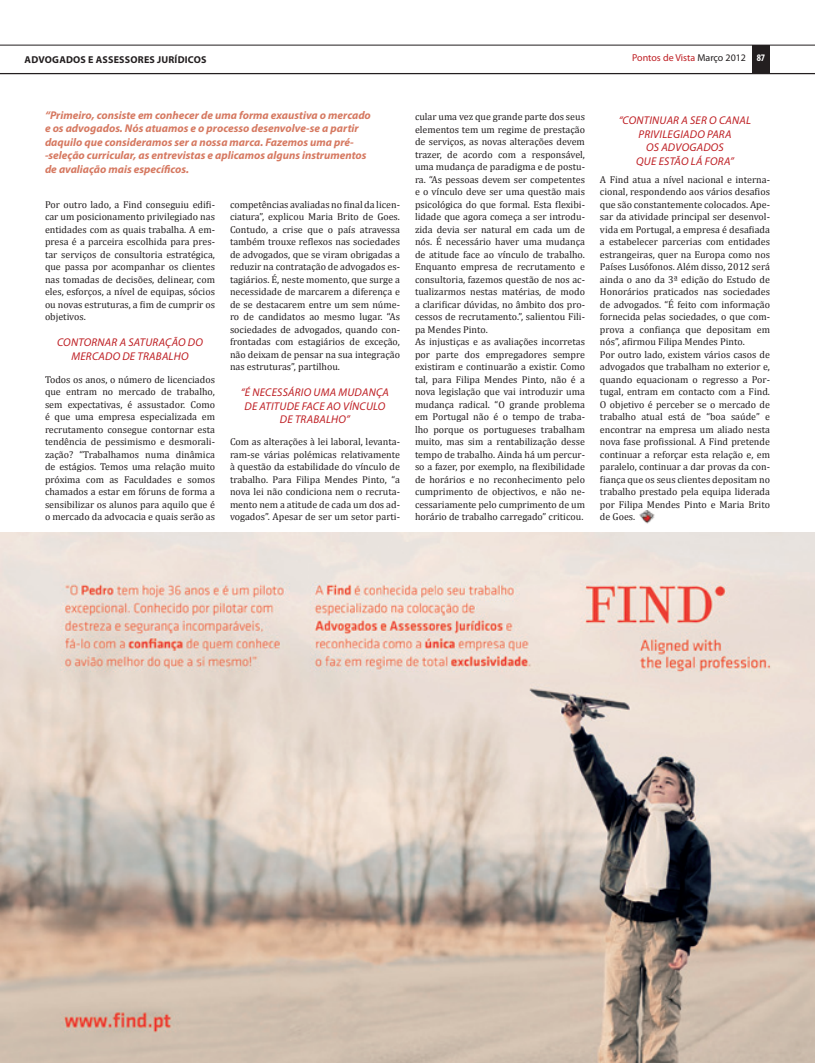
<style>
.page{position:relative;width:815px;height:1063px;background:#fff}
.page>*{position:absolute;margin:0;border:0;box-sizing:border-box;transform-origin:0 0}
.DESTAQUE_SIMPLES{font:italic 700 11.25px/13.5px "Myriad Pro";color:#d67961}
.ENTRETITULO{font:italic 11.25px/13.5px "Myriad Pro";letter-spacing:.02em;color:#be1e23;text-align:center}
.TXT_GERAL{font:10px/12.5px "Cambria";color:#231f20;text-align:justify}
.t1{font:700 10px "Myriad Pro";letter-spacing:.02em;color:#231f20}
.t2{font:10px "Myriad Pro";color:#be1e23}
.s1{color:#231f20}
.s2{font-weight:700;font-stretch:condensed;color:#fff}
</style>
<div class="page">
<div style="left:752px;top:45px;width:18px;height:29px;background:#231f20"></div>
<hr style="left:0;top:73px;width:815px;height:1px;background:#231f20">
<hr style="left:0;top:45px;width:815px;height:1px;background:#231f20">
<img style="left:639px;top:511px;width:16px;height:13px">
<img style="left:0;top:533px;width:815px;height:530px">
<p class="t1" style="left:25px;top:53px;width:183px">ADVOGADOS E ASSESSORES JURÍDICOS</p>
<p class="t2" style="left:632px;top:52px;width:135px">Pontos de Vista <span class="s1">Março 2012</span> <span class="s2">87</span></p>
<p class="DESTAQUE_SIMPLES" style="left:45px;top:108px;width:327px">“Primeiro, consiste em conhecer de uma forma exaustiva o mercado e os advogados. Nós atuamos e o processo desenvolve-se a partir daquilo que consideramos ser a nossa marca. Fazemos uma pré--seleção curricular, as entrevistas e aplicamos alguns instrumentos de avaliação mais específicos.</p>
<p class="TXT_GERAL" style="left:45px;top:198px;width:171px">Por outro lado, a Find conseguiu edifi&shy;car um posicionamento privilegiado nas entidades com as quais trabalha. A em&shy;presa é a parceira escolhida para pres&shy;tar serviços de consultoria estratégica, que passa por acompanhar os clientes nas tomadas de decisões, delinear, com eles, esforços, a nível de equipas, sócios ou novas estruturas, a fim de cumprir os objetivos.</p>
<p class="ENTRETITULO" style="left:57px;top:335px;width:147px">CONTORNAR A SATURAÇÃO DO<br>MERCADO DE TRABALHO</p>
<p class="TXT_GERAL" style="left:45px;top:373px;width:172px">Todos os anos, o número de licenciados que entram no mercado de trabalho, sem expectativas, é assustador. Como é que uma empresa especializada em recrutamento consegue contornar esta tendência de pessimismo e desmorali&shy;zação? “Trabalhamos numa dinâmica de estágios. Temos uma relação muito próxima com as Faculdades e somos chamados a estar em fóruns de forma a sensibilizar os alunos para aquilo que é o mercado da advocacia e quais serão as</p>
<p class="TXT_GERAL" style="left:230px;top:198px;width:172px">competências avaliadas no final da licen&shy;ciatura”, explicou Maria Brito de Goes.<br>Contudo, a crise que o país atravessa também trouxe reflexos nas sociedades de advogados, que se viram obrigadas a reduzir na contratação de advogados es&shy;tagiários. É, neste momento, que surge a necessidade de marcarem a diferença e de se destacarem entre um sem núme&shy;ro de candidatos ao mesmo lugar. “As sociedades de advogados, quando con&shy;frontadas com estagiários de exceção, não deixam de pensar na sua integração nas estruturas”, partilhou.</p>
<p class="ENTRETITULO" style="left:241px;top:385px;width:150px">“É NECESSÁRIO UMA MUDANÇA</p>
<p class="ENTRETITULO" style="left:245px;top:399px;width:142px">DE ATITUDE FACE AO VÍNCULO</p>
<p class="ENTRETITULO" style="left:280px;top:412px;width:72px">DE TRABALHO”</p>
<p class="TXT_GERAL" style="left:230px;top:435px;width:171px">Com as alterações à lei laboral, levanta&shy;ram-se várias polémicas relativamente à questão da estabilidade do vínculo de trabalho. Para Filipa Mendes Pinto, “a nova lei não condiciona nem o recruta&shy;mento nem a atitude de cada um dos ad&shy;vogados”. Apesar de ser um setor parti-</p>
<p class="TXT_GERAL" style="left:415px;top:110px;width:171px">cular uma vez que grande parte dos seus elementos tem um regime de prestação de serviços, as novas alterações devem trazer, de acordo com a responsável, uma mudança de paradigma e de postu&shy;ra. “As pessoas devem ser competentes e o vínculo deve ser uma questão mais psicológica do que formal. Esta flexibi&shy;lidade que agora começa a ser introdu&shy;zida devia ser natural em cada um de nós. É necessário haver uma mudança de atitude face ao vínculo de trabalho.<br>Enquanto empresa de recrutamento e consultoria, fazemos questão de nos ac&shy;tualizarmos nestas matérias, de modo a clarificar dúvidas, no âmbito dos pro&shy;cessos de recrutamento.”, salientou Fili&shy;pa Mendes Pinto.</p>
<p class="TXT_GERAL" style="left:415px;top:335px;width:172px">As injustiças e as avaliações incorretas por parte dos empregadores sempre existiram e continuarão a existir. Como tal, para Filipa Mendes Pinto, não é a nova legislação que vai introduzir uma mudança radical. “O grande problema em Portugal não é o tempo de traba&shy;lho porque os portugueses trabalham muito, mas sim a rentabilização desse tempo de trabalho. Ainda há um percur&shy;so a fazer, por exemplo, na flexibilidade de horários e no reconhecimento pelo cumprimento de objectivos, e não ne&shy;cessariamente pelo cumprimento de um horário de trabalho carregado” criticou.</p>
<p class="ENTRETITULO" style="left:619px;top:114px;width:134px">“CONTINUAR A SER O CANAL</p>
<p class="ENTRETITULO" style="left:638px;top:127px;width:95px">PRIVILEGIADO PARA</p>
<p class="ENTRETITULO" style="left:646px;top:141px;width:79px">OS ADVOGADOS</p>
<p class="ENTRETITULO" style="left:636px;top:154px;width:99px">QUE ESTÃO LÁ FORA”</p>
<p class="TXT_GERAL" style="left:600px;top:173px;width:172px">A Find atua a nível nacional e interna&shy;cional, respondendo aos vários desafios que são constantemente colocados. Ape&shy;sar da atividade principal ser desenvol&shy;vida em Portugal, a empresa é desafiada a estabelecer parcerias com entidades estrangeiras, quer na Europa como nos Países Lusófonos. Além disso, 2012 será ainda o ano da 3ª edição do Estudo de Honorários praticados nas sociedades de advogados. “É feito com informação fornecida pelas sociedades, o que com&shy;prova a confiança que depositam em nós”, afirmou Filipa Mendes Pinto.</p>
<p class="TXT_GERAL" style="left:600px;top:348px;width:171px">Por outro lado, existem vários casos de advogados que trabalham no exterior e, quando equacionam o regresso a Por&shy;tugal, entram em contacto com a Find.<br>O objetivo é perceber se o mercado de trabalho atual está de “boa saúde” e encontrar na empresa um aliado nesta nova fase profissional. A Find pretende continuar a reforçar esta relação e, em paralelo, continuar a dar provas da con&shy;fiança que os seus clientes depositam no trabalho prestado pela equipa liderada por Filipa Mendes Pinto e Maria Brito de Goes.</p>
</div>
